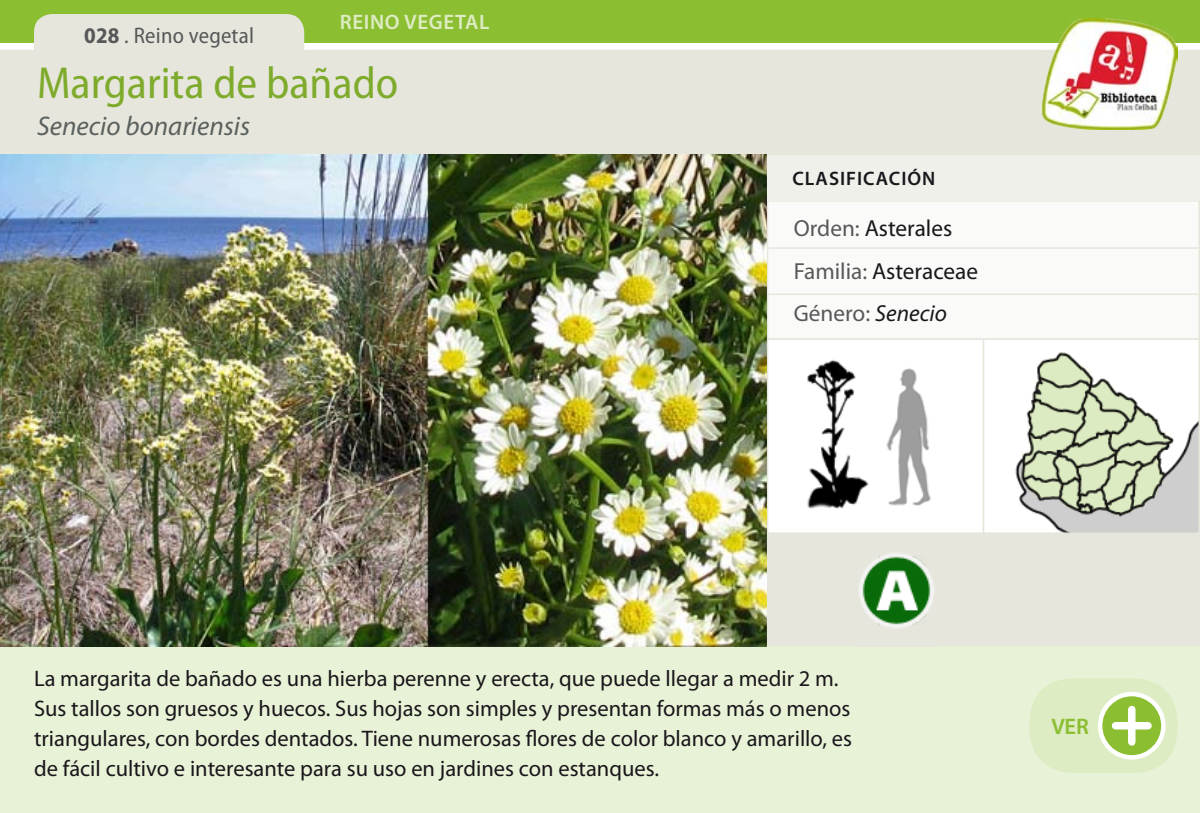
<style>
.page{position:relative;width:1200px;height:813px;background:#fff}
.page>*{position:absolute;margin:0;border:0;box-sizing:border-box;transform-origin:0 0}
.t1{font:semi-condensed 45px "Myriad Pro";color:#8cbe32}
.t2{font:italic 27px "Myriad Pro";color:#646c6e}
.t3{font:23.25px "Myriad Pro";color:#1a171c}
.t4{font:23.25px "Myriad Pro";color:#58585a}
.COPETE{font:22.5px/30px "Myriad Pro";color:#1a171c}
.ID_de_la_ficha{font:semi-condensed 22.5px "Myriad Pro";letter-spacing:.01em;color:#58585a}
.COPETE-2{font:600 22.5px "Myriad Pro";color:#8cbe32}
.t5{font:600 21px "Myriad Pro";letter-spacing:.03em;color:#ddecc2}
.t6{font:600 19.5px "Myriad Pro";letter-spacing:.05em;color:#1a171c}
.s1{font-weight:700}
.s2{color:#58585a}
.s3{font-style:italic;color:#1a171c}
</style>
<div class="page">
<div style="left:0;top:0;width:1199px;height:43px;background:#8cbe32"></div>
<svg style="left:0;top:14px;width:1199px;height:141px;fill:#e6e6dc"></svg>
<div style="left:766px;top:533px;width:433px;height:112px;background:#e6e6dc"></div>
<div style="left:0;top:645px;width:1199px;height:167px;background:#e8f2d6"></div>
<img style="left:1040px;top:18px;width:137px;height:111px">
<div style="left:1028px;top:678px;width:149px;height:94px;background:#ddecc2;border-radius:47px"></div>
<svg style="left:1099px;top:693px;width:64px;height:64px;background:#9fc954"></svg>
<div style="left:1097px;top:691px;width:68px;height:68px;border:4px solid #fff;border-radius:50%"></div>
<div style="left:1127px;top:709px;width:8px;height:32px;background:#fff"></div>
<div style="left:1115px;top:721px;width:32px;height:8px;background:#fff"></div>
<img style="left:1015px;top:352px;width:181px;height:178px">
<div style="left:982px;top:338px;width:217px;height:195px;border:2px solid #e6e6dc"></div>
<svg style="left:807px;top:359px;width:124px;height:150px"></svg>
<div style="left:766px;top:338px;width:217px;height:195px;border:2px solid #e6e6dc"></div>
<div style="left:767px;top:201px;width:431px;height:138px;background:#fafaf8"></div>
<hr style="left:768px;top:247px;width:430px;height:2px;background:#e6e6dc">
<hr style="left:768px;top:293px;width:430px;height:2px;background:#e6e6dc">
<div style="left:766px;top:200px;width:433px;height:139px;border:2px solid #e6e6dc"></div>
<img style="left:859px;top:553px;width:75px;height:75px">
<div style="left:766px;top:155px;width:433px;height:45px;background:#f0f0ea"></div>
<img style="left:0;top:155px;width:766px;height:490px">
<p class="t5" style="left:340px;top:9px;width:151px">REINO VEGETAL</p>
<p class="ID_de_la_ficha" style="left:84px;top:21px;width:171px"><span class="s1">028</span> . Reino vegetal</p>
<h1 class="t1" style="left:37px;top:56px;width:362px">Margarita de bañado</h1>
<p class="t2" style="left:37px;top:109px;width:214px">Senecio bonariensis</p>
<p class="t6" style="left:792px;top:166px;width:144px">CLASIFICACIÓN</p>
<p class="t3" style="left:793px;top:214px;width:160px"><span class="s2">Orden:</span> Asterales</p>
<p class="t3" style="left:793px;top:256px;width:186px"><span class="s2">Familia:</span> Asteraceae</p>
<p class="t4" style="left:793px;top:299px;width:155px">Género: <span class="s3">Senecio</span></p>
<p class="COPETE" style="left:34px;top:662px;width:819px">La margarita de bañado es una hierba perenne y erecta, que puede llegar a medir 2 m.<br>Sus tallos son gruesos y huecos. Sus hojas son simples y presentan formas más o menos triangulares, con bordes dentados. Tiene numerosas flores de color blanco y amarillo, es de fácil cultivo e interesante para su uso en jardines con estanques.</p>
<p class="COPETE-2" style="left:1051px;top:712px;width:39px">VER</p>
</div>
